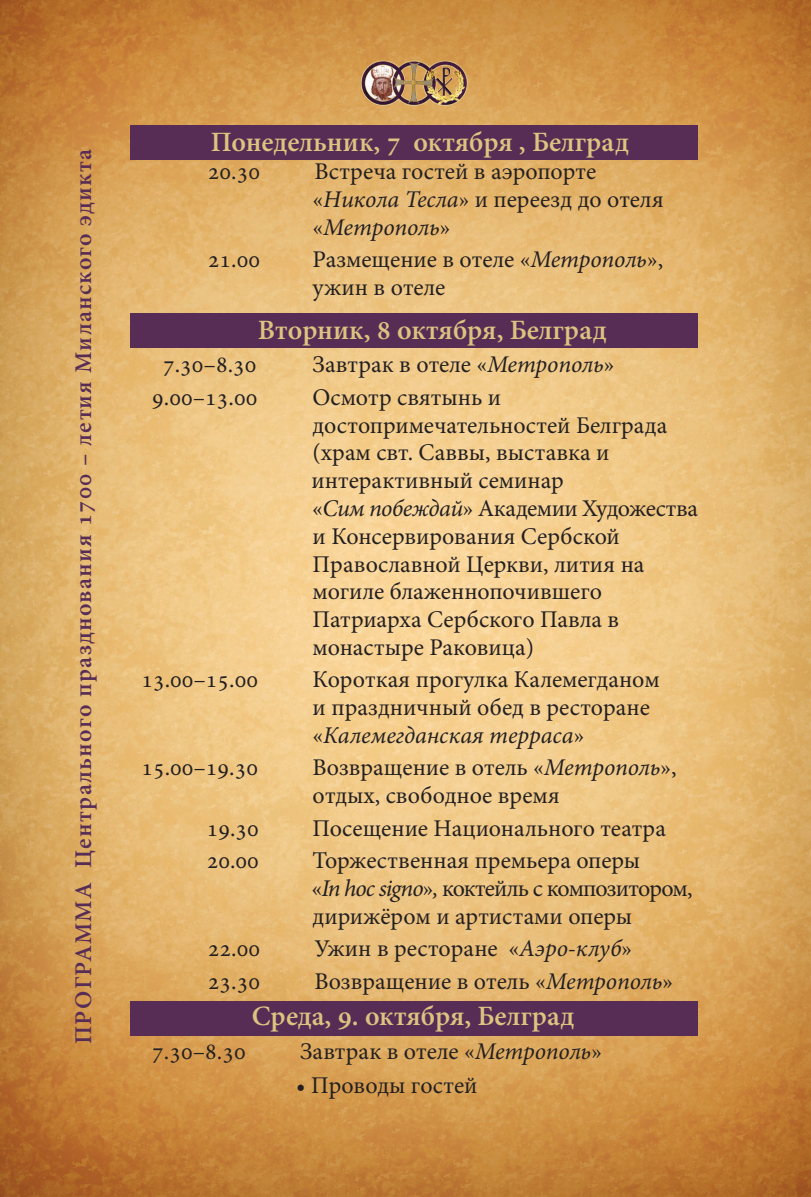
<style>
.page{position:relative;width:811px;height:1197px;background:#fff}
.page>*{position:absolute;margin:0;border:0;box-sizing:border-box;transform-origin:0 0}
.t1{font:600 28px "Minion Pro";color:#dcc380}
.t2{font:24px/27.8px "Minion Pro";color:#231f20}
.t3{font:600 24px "Minion Pro";letter-spacing:.05em;color:#572d56}
.s1{font-style:italic}
</style>
<div class="page">
<img style="left:0;top:0;width:811px;height:1196px">
<div style="left:130px;top:1001px;width:567px;height:34px;background:#572d56"></div>
<div style="left:130px;top:313px;width:567px;height:34px;background:#572d56"></div>
<div style="left:130px;top:125px;width:567px;height:34px;background:#572d56"></div>
<img style="left:342px;top:58px;width:145px;height:51px">
<p class="t3" style="left:67px;top:1043px;width:896px;rotate:-90deg">ПРОГРАММА Центрального празднования 1700 – летия Миланского эдикта</p>
<p class="t1" style="left:211px;top:122px;width:419px">Понедельник, 7 октября , Белград</p>
<p class="t2" style="left:208px;top:157px;width:54px">20.30</p>
<p class="t2" style="left:313px;top:157px;width:352px">Встреча гостей в аэропорте «<span class="s1">Никола Тесла</span>» и переезд до отеля «<span class="s1">Метрополь</span>»</p>
<p class="t2" style="left:208px;top:245px;width:54px">21.00</p>
<p class="t2" style="left:313px;top:245px;width:352px">Размещение в отеле «<span class="s1">Метрополь</span>», ужин в отеле</p>
<p class="t1" style="left:258px;top:310px;width:350px">Вторник, 8 октября, Белград</p>
<p class="t2" style="left:163px;top:351px;width:95px">7.30–8.30</p>
<p class="t2" style="left:313px;top:351px;width:303px">Завтрак в отеле «<span class="s1">Метрополь</span>»</p>
<p class="t2" style="left:152px;top:383px;width:107px">9.00–13.00</p>
<p class="t2" style="left:311px;top:383px;width:388px">Осмотр святынь и достопримечательностей Белграда (храм свт. Саввы, выставка и интерактивный семинар<br>«<span class="s1">Сим побеждай</span>» Академии Художества и Консервирования Сербской<br>Православной Церкви, лития на могиле блаженнопочившего<br>Патриарха Сербского Павла в монастыре Раковица)</p>
<p class="t2" style="left:141px;top:666px;width:118px">13.00–15.00</p>
<p class="t2" style="left:313px;top:666px;width:348px">Короткая прогулка Калемегданом и праздничный обед в ресторане «<span class="s1">Калемегданская терраса</span>»</p>
<p class="t2" style="left:141px;top:754px;width:118px">15.00–19.30</p>
<p class="t2" style="left:313px;top:754px;width:366px">Возвращение в отель «<span class="s1">Метрополь</span>», отдых, свободное время</p>
<p class="t2" style="left:207px;top:814px;width:54px">19.30</p>
<p class="t2" style="left:313px;top:814px;width:355px">Посещение Национального театра</p>
<p class="t2" style="left:207px;top:846px;width:54px">20.00</p>
<p class="t2" style="left:312px;top:846px;width:382px">Торжественная премьера оперы<br>«<span class="s1">In hoc signo</span>»<span class="s1">,</span> коктейль с композитором, дирижёром и артистами оперы</p>
<p class="t2" style="left:208px;top:934px;width:54px">22.00</p>
<p class="t2" style="left:314px;top:934px;width:319px">Ужин в ресторане «<span class="s1">Аэро-клуб</span>»</p>
<p class="t2" style="left:208px;top:967px;width:54px">23.30</p>
<p class="t2" style="left:314px;top:967px;width:360px">Возвращение в отель «<span class="s1">Метрополь</span>»</p>
<p class="t1" style="left:252px;top:996px;width:324px">Среда, 9. октября, Белград</p>
<p class="t2" style="left:152px;top:1037px;width:95px">7.30–8.30</p>
<p class="t2" style="left:300px;top:1037px;width:303px">Завтрак в отеле «<span class="s1">Метрополь</span>»</p>
<p class="t2" style="left:296px;top:1070px;width:183px">• Проводы гостей</p>
</div>
